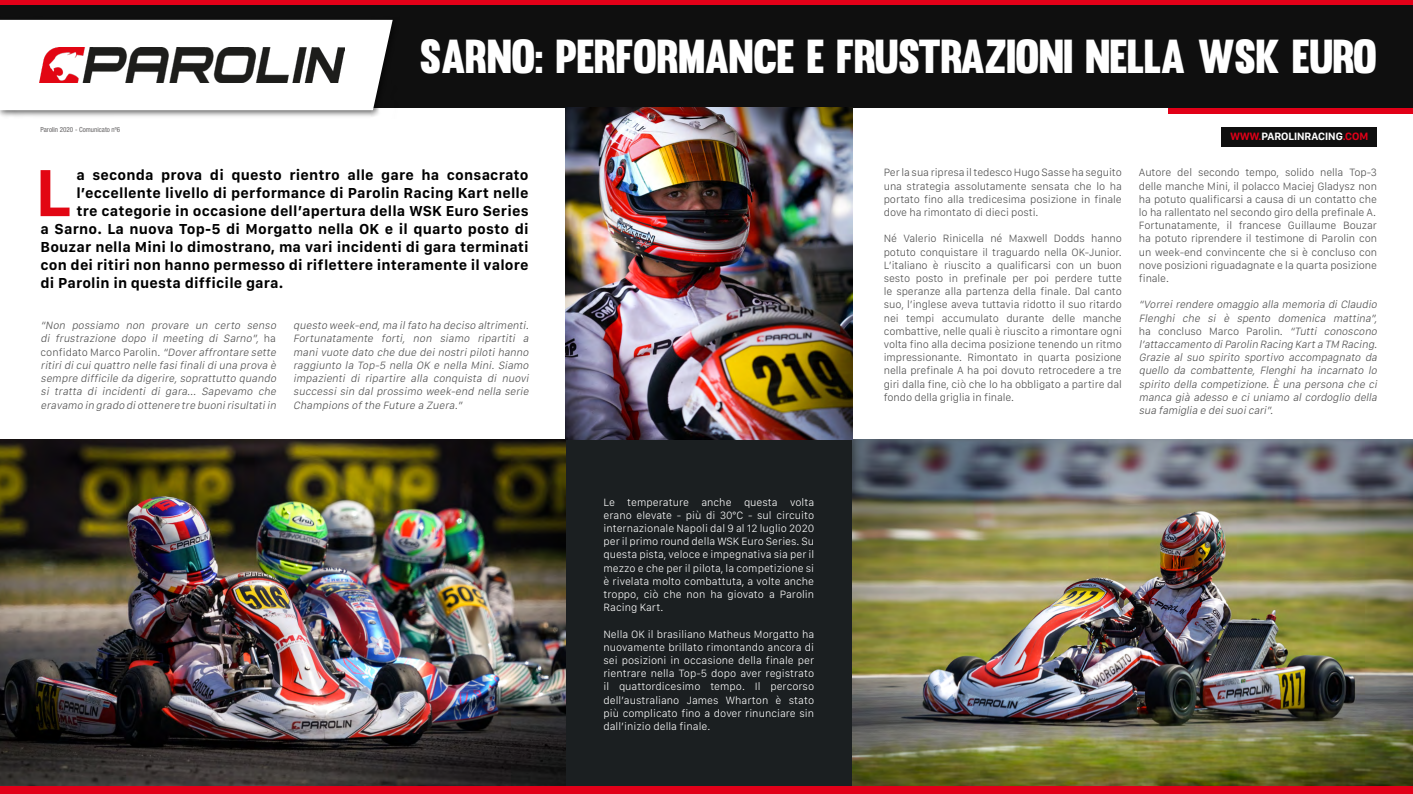
<style>
.page{position:relative;width:1413px;height:794px;background:#fff}
.page>*{position:absolute;margin:0;border:0;box-sizing:border-box;transform-origin:0 0}
.t1{font:700 69px "San Francisco Text";color:#e20613}
.t2{font:46.7px "Muro";letter-spacing:-.02em;color:#fff}
.t3{font:700 15px "San Francisco Text";letter-spacing:.01em;color:#000}
.t4{font:300 11px/13.2px "San Francisco Text";letter-spacing:-.01em;color:#4f4f4f;text-align:justify}
.t5{font:italic 300 11px/13.2px "San Francisco Text";color:#4f4f4f;text-align:justify}
.t6{font:300 11px/13.2px "San Francisco Text";color:#fff;text-align:justify}
.t7{font:700 11px "San Francisco Display";color:#fff}
.t8{font:condensed 7px "Helvetica Neue LT Pro";color:#646263}
.s1{color:#e20018}
.s2{font-style:normal}
</style>
<div class="page">
<div style="left:0;top:0;width:1413px;height:6px;background:#e20018"></div>
<div style="left:0;top:785px;width:1413px;height:9px;background:#e20018"></div>
<div style="left:1168px;top:107px;width:245px;height:6px;background:#e20018"></div>
<div style="left:0;top:5px;width:1413px;height:102px;background:#0f0f0f"></div>
<div style="left:0;top:16px;width:400px;height:102px;background:#000;opacity:.57"></div>
<div style="left:0;top:20px;width:393px;height:90px;background:#fff"></div>
<div style="left:1222px;top:127px;width:155px;height:20px;background:#0f0f0f"></div>
<div style="left:566px;top:439px;width:286px;height:346px;background:#1b1f21"></div>
<img style="left:852px;top:439px;width:561px;height:346px">
<img style="left:39px;top:48px;width:305px;height:34px">
<img style="left:0;top:439px;width:566px;height:346px">
<img style="left:566px;top:107px;width:286px;height:332px">
<p class="t8" style="left:41px;top:125px;width:81px">Parolin 2020 - Comunicato nº6</p>
<h2 class="t2" style="left:420px;top:28px;width:959px">SARNO: PERFORMANCE E FRUSTRAZIONI NELLA WSK EURO</h2>
<p class="t7" style="left:1230px;top:130px;width:139px"><span class="s1">WWW.</span>PAROLINRACING<span class="s1">.COM</span></p>
<h1 class="t1" style="left:35px;top:150px;width:38px">L</h1>
<h3 class="t3" style="left:76px;top:166px;width:454px">a seconda prova di questo rientro alle gare ha consacrato</h3>
<h3 class="t3" style="left:76px;top:184px;width:454px">l’eccellente livello di performance di Parolin Racing Kart nelle</h3>
<h3 class="t3" style="left:76px;top:202px;width:454px">tre categorie in occasione dell’apertura della WSK Euro Series</h3>
<h3 class="t3" style="left:41px;top:220px;width:490px">a Sarno. La nuova Top-5 di Morgatto nella OK e il quarto posto di</h3>
<h3 class="t3" style="left:41px;top:238px;width:490px">Bouzar nella Mini lo dimostrano, ma vari incidenti di gara terminati</h3>
<h3 class="t3" style="left:41px;top:256px;width:489px">con dei ritiri non hanno permesso di riflettere interamente il valore</h3>
<h3 class="t3" style="left:41px;top:274px;width:244px">di Parolin in questa difficile gara.</h3>
<p class="t5" style="left:41px;top:320px;width:240px;text-align:left">“Non possiamo non provare un certo senso di frustrazione dopo il meeting di Sarno”, <span class="s2">h a confidato Marco Parolin.</span> “Doveraffrontare sette ritiridicuiquattro nelle fasifinalidiuna prova è sempre difficile da digerire,soprattutto quando si tratta di incidenti di gara... Sapevamo che eravamo in grado diottenere tre buonirisultatiin</p>
<p class="t5" style="left:293px;top:320px;width:240px">questo week-end,ma ilfato ha deciso altrimenti.<br>Fortunatamente forti, non siamo ripartiti a manivuote dato che due deinostripilotihanno raggiunto la Top-5 nella OK e nella Mini. Siamo impazienti di ripartire alla conquista di nuovi successi sin dal prossimo week-end nella serie Champions ofthe Future a Zuera.”</p>
<p class="t6" style="left:603px;top:496px;width:212px">Le temperature anche questa volta erano elevate - più di 30°C - sul circuito internazionale Napoli dal 9 al 12 luglio 2020 per il primo round della WSK Euro Series. Su questa pista, veloce e impegnativa sia per il mezzo e che per il pilota, la competizione si è rivelata molto combattuta, a volte anche troppo, ciò che non ha giovato a Parolin Racing Kart.</p>
<p class="t6" style="left:603px;top:628px;width:212px">Nella OK il brasiliano Matheus Morgatto ha nuovamente brillato rimontando ancora di sei posizioni in occasione della finale per rientrare nella Top-5 dopo aver registrato il quattordicesimo tempo. Il percorso dell’australiano James Wharton è stato più complicato fino a dover rinunciare sin dall’inizio della finale.</p>
<p class="t4" style="left:884px;top:167px;width:240px">Per la sua ripresa il tedesco Hugo Sasse ha seguito una strategia assolutamente sensata che lo ha portato fino alla tredicesima posizione in finale dove ha rimontato di dieci posti.</p>
<p class="t4" style="left:884px;top:233px;width:240px">Né Valerio Rinicella né Maxwell Dodds hanno potuto conquistare il traguardo nella OK-Junior.<br>L’italiano è riuscito a qualificarsi con un buon sesto posto in prefinale per poi perdere tutte le speranze alla partenza della finale. Dal canto suo, l’inglese aveva tuttavia ridotto il suo ritardo nei tempi accumulato durante delle manche combattive, nelle quali è riuscito a rimontare ogni volta fino alla decima posizione tenendo un ritmo impressionante. Rimontato in quarta posizione nella prefinale A ha poi dovuto retrocedere a tre giri dalla fine, ciò che lo ha obbligato a partire dal fondo della griglia in finale.</p>
<p class="t4" style="left:1139px;top:167px;width:240px">Autore del secondo tempo, solido nella Top-3 delle manche Mini, il polacco Maciej Gladysz non ha potuto qualificarsi a causa di un contatto che lo ha rallentato nel secondo giro della prefinale A.<br>Fortunatamente, il francese Guillaume Bouzar ha potuto riprendere il testimone di Parolin con un week-end convincente che si è concluso con nove posizioni riguadagnate e la quarta posizione finale.</p>
<p class="t5" style="left:1139px;top:299px;width:242px">“Vorreirendere omaggio alla memoria diClaudio Flenghi che si è spento domenica mattina”, <span class="s2">ha concluso Marco Parolin.</span> “Tutti conoscono l’attaccamento diParolin Racing Karta TM Racing.<br>Grazie al suo spirito sportivo accompagnato da quello da combattente, Flenghi ha incarnato lo spirito della competizione. È una persona che ci manca già adesso e ci uniamo al cordoglio della sua famiglia e deisuoicari”.</p>
</div>
